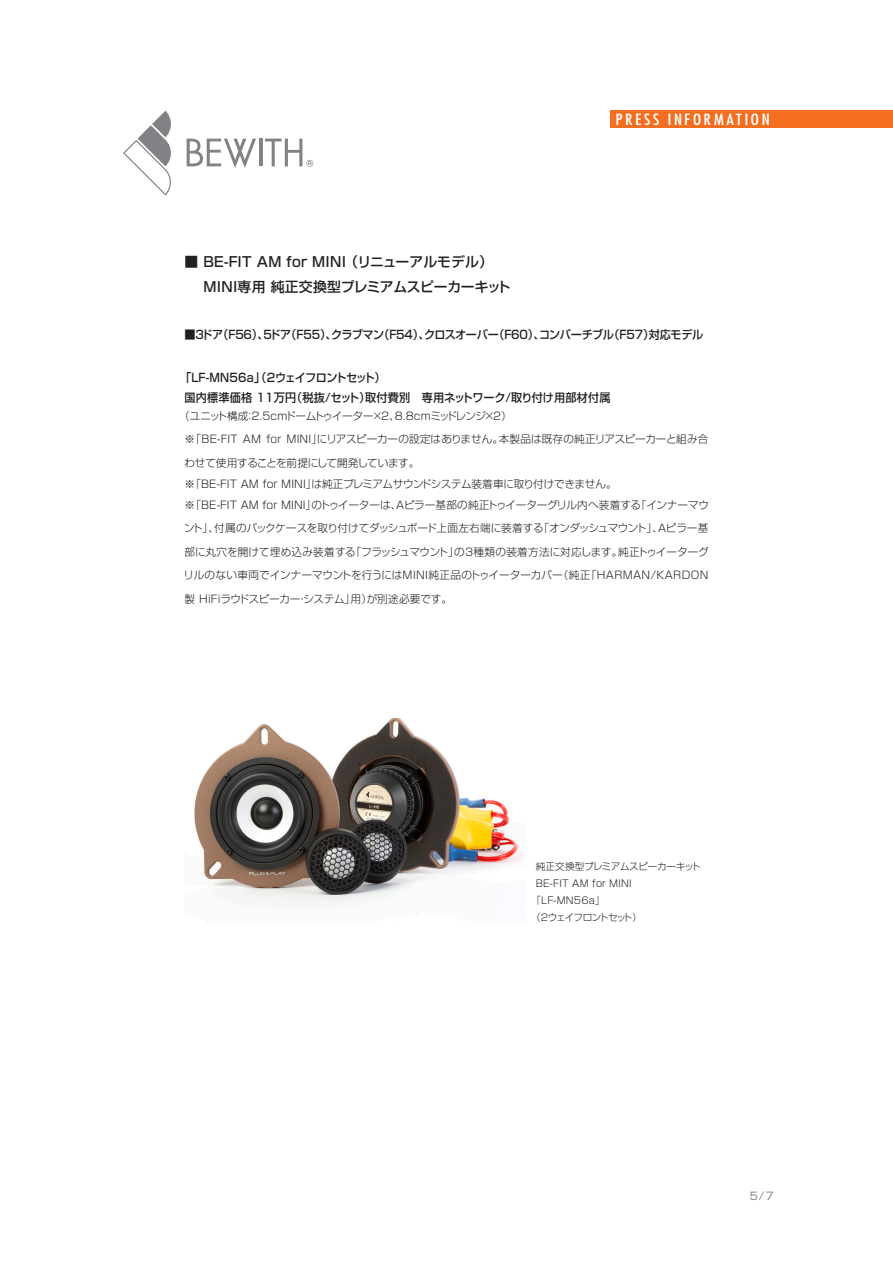
<style>
.page{position:relative;width:893px;height:1263px;background:#fff}
.page>*{position:absolute;margin:0;border:0;box-sizing:border-box;transform-origin:0 0}
.t1{font:14.85px "Kudos Cond SSK";letter-spacing:.15em;color:#fff;scale:1.2 1}
.t2{font:500 13.8px "Shin Go Pro";letter-spacing:.01em;color:#231f20}
.t3{font:500 13.8px "Shin Go Pro";letter-spacing:-.01em;color:#231f20}
.t4{font:500 11.7px "Shin Go Pro";letter-spacing:-.015em;color:#231f20;scale:.95 1}
.t5{font:500 11.7px "Shin Go Pro";letter-spacing:-.035em;color:#231f20;scale:.95 1}
.t6{font:500 11.7px "Shin Go Pro";letter-spacing:.01em;color:#231f20;scale:.95 1}
.t7{font:500 11.7px "Shin Go Pro";letter-spacing:.02em;color:#231f20;scale:.95 1}
.t8{font:500 11.7px "Shin Go Pro";letter-spacing:-.05em;color:#231f20;scale:.95 1}
.t9{font:300 10.65px/23.4px "Shin Go Pro";letter-spacing:-.01em;color:#231f20}
.t10{font:300 10.65px "Shin Go Pro";letter-spacing:.01em;color:#231f20}
.t11{font:300 10.65px "Shin Go Pro";letter-spacing:-.035em;color:#231f20}
.t12{font:300 10.65px "Shin Go Pro";letter-spacing:.035em;color:#231f20}
.t13{font:300 10.65px "Shin Go Pro";letter-spacing:-.09em;color:#231f20}
.t14{font:300 10.65px "Shin Go Pro";letter-spacing:-.07em;color:#231f20}
.t15{font:10.65px "Shin Go Pro";color:#808285}
.t16{font:300 9.6px "Shin Go Pro";letter-spacing:-.02em;color:#231f20}
.t17{font:300 9.6px "Shin Go Pro";letter-spacing:.02em;color:#231f20}
.t18{font:300 9.6px "Shin Go Pro";letter-spacing:-.085em;color:#231f20}
</style>
<div class="page">
<svg style="left:123px;top:111px;width:48px;height:85px"></svg>
<svg style="left:187px;top:139px;width:69px;height:29px"></svg>
<hr style="left:259px;top:139px;width:3px;height:27px;background:#808285">
<svg style="left:265px;top:139px;width:48px;height:28px"></svg>
<div style="left:610px;top:111px;width:283px;height:17px;background:#f36e21"></div>
<img style="left:194px;top:717px;width:331px;height:201px">
<p class="t2" style="left:185px;top:251px;width:310px">■ BE-FIT AM for MINI（リニューアルモデル(</p>
<p class="t3" style="left:185px;top:275px;width:328px">　 MINI専用純正交換型プレミアムスピーカーキット</p>
<p class="t1" style="left:616px;top:110px;width:37px">PRESS</p>
<p class="t1" style="left:668px;top:110px;width:86px">INFORMATION</p>
<p class="t4" style="left:331px;top:325px;width:57px">クラブマン</p>
<p class="t5" style="left:539px;top:325px;width:80px">コンバーチブル</p>
<p class="t4" style="left:649px;top:325px;width:59px">対応モデル</p>
<p class="t8" style="left:424px;top:325px;width:80px">クロスオーバー</p>
<p class="t4" style="left:217px;top:325px;width:79px">（F56）、ドア</p>
<p class="t4" style="left:285px;top:325px;width:55px">（F55）、</p>
<p class="t4" style="left:378px;top:325px;width:55px">（F54）、</p>
<p class="t4" style="left:493px;top:325px;width:55px">（F60）、</p>
<p class="t4" style="left:609px;top:325px;width:50px">（F57）</p>
<p class="t4" style="left:202px;top:325px;width:24px">ドア</p>
<p class="t4" style="left:185px;top:325px;width:22px">■3</p>
<p class="t5" style="left:180px;top:368px;width:218px">「LF-MN56a」（2ウェイフロントセット(</p>
<p class="t6" style="left:365px;top:387px;width:260px">取付費別　専用ネットワーク/取り付け用部材付属</p>
<p class="t4" style="left:264px;top:325px;width:10px">5</p>
<p class="t4" style="left:291px;top:387px;width:85px">（税抜/セット）</p>
<p class="t7" style="left:185px;top:387px;width:119px">国内標準価格 11万円</p>
<p class="t14" style="left:395px;top:407px;width:93px">8.8cmミッドレンジ</p>
<p class="t9" style="left:179px;top:403px;width:71px">（ユニット構成</p>
<p class="t9" style="left:484px;top:403px;width:29px">×2(</p>
<p class="t9" style="left:245px;top:403px;width:157px">：2.5cmドームトゥイーター×2、</p>
<p class="t9" style="left:184px;top:426px;width:236px">※「BE-FIT<br>わせて使用することを前提にして開発しています。</p>
<p class="t11" style="left:312px;top:475px;width:307px">は純正プレミアムサウンドシステム装着車に取り付けできません。</p>
<p class="t9" style="left:317px;top:426px;width:188px">にリアスピーカーの設定はありません。</p>
<p class="t9" style="left:499px;top:426px;width:211px">本製品は既存の純正リアスピーカーと組み合</p>
<p class="t9" style="left:286px;top:426px;width:37px">MINI」</p>
<p class="t9" style="left:266px;top:426px;width:16px">for</p>
<p class="t9" style="left:243px;top:426px;width:20px">AM</p>
<p class="t10" style="left:185px;top:475px;width:134px">※「BE-FIT AM for MINI」</p>
<p class="t9" style="left:396px;top:492px;width:246px">Aピラー基部の純正トゥイーターグリル内へ装着する</p>
<p class="t10" style="left:185px;top:496px;width:133px">※「BE-FIT AM for MINI」</p>
<p class="t9" style="left:636px;top:492px;width:75px">「インナーマウ</p>
<p class="t9" style="left:311px;top:492px;width:91px">のトゥイーターは、</p>
<p class="t9" style="left:214px;top:515px;width:331px">付属のバックケースを取り付けてダッシュボード上面左右端に装着する</p>
<p class="t13" style="left:539px;top:520px;width:126px">「オンダッシュマウント」、</p>
<p class="t9" style="left:658px;top:515px;width:52px">Aピラー基</p>
<p class="t9" style="left:184px;top:515px;width:37px">ント」、</p>
<p class="t9" style="left:618px;top:539px;width:92px">純正トゥイーターグ</p>
<p class="t9" style="left:351px;top:539px;width:273px">「フラッシュマウントの」 3種類の装着方法に対応します。</p>
<p class="t10" style="left:185px;top:543px;width:173px">部に丸穴を開けて埋め込み装着する</p>
<p class="t9" style="left:367px;top:562px;width:198px;text-indent:-183px">リルのない車両でインナーマウントを行うにはMINI純正品のトゥイーターカバーが別途必要です。</p>
<p class="t12" style="left:586px;top:566px;width:124px">「HARMAN/KARDON</p>
<p class="t9" style="left:558px;top:562px;width:34px">（純正</p>
<p class="t9" style="left:185px;top:585px;width:189px">製 HiFiラウドスピーカーシステム用」）</p>
<p class="t9" style="left:297px;top:585px;width:12px">・</p>
<p class="t16" style="left:536px;top:858px;width:166px">純正交換型プレミアムスピーカーキット</p>
<p class="t17" style="left:536px;top:875px;width:97px">BE-FIT AM for MINI</p>
<p class="t16" style="left:531px;top:892px;width:75px">「LF-MN56a「</p>
<p class="t18" style="left:531px;top:909px;width:112px">（2ウェイフロントセット(</p>
<p class="t15" style="left:750px;top:1187px;width:25px">5/7</p>
</div>
